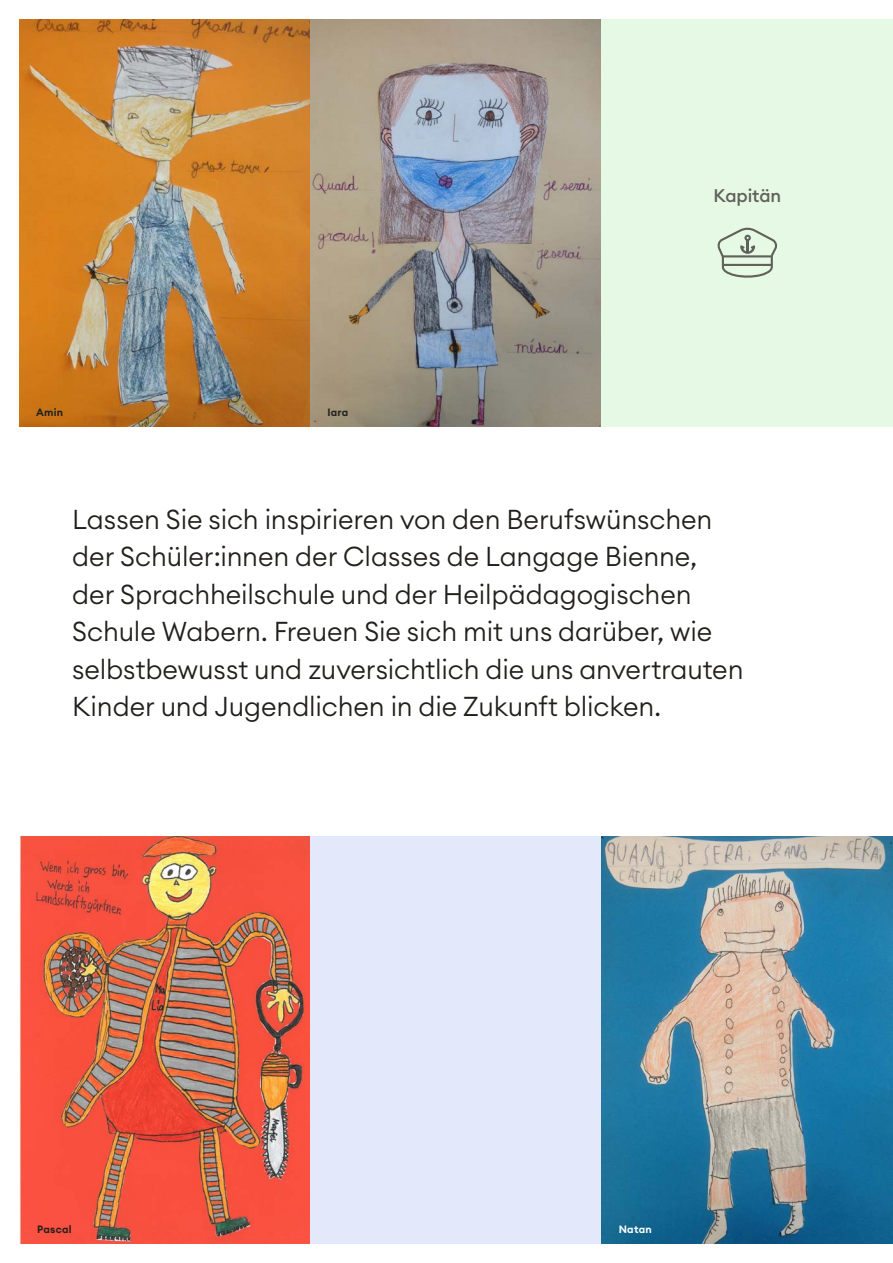
<style>
.page{position:relative;width:893px;height:1263px;background:#fff}
.page>*{position:absolute;margin:0;border:0;box-sizing:border-box;transform-origin:0 0}
.t1{font:300 27px/37.5px "Euclid Circular A";letter-spacing:-.005em;color:#21201c}
.t2{font:500 18px "Euclid Circular A";letter-spacing:-.005em;color:#62605b}
.t3{font:600 10.5px "Euclid Circular A";letter-spacing:.025em;color:#21201c}
.t4{font:600 10.5px "Euclid Circular A";letter-spacing:.02em;color:#fff}
</style>
<div class="page">
<img style="left:19px;top:19px;width:291px;height:408px">
<img style="left:310px;top:19px;width:292px;height:408px">
<div style="left:602px;top:19px;width:291px;height:408px;background:#e5f9e4"></div>
<img style="left:19px;top:836px;width:291px;height:408px">
<div style="left:310px;top:836px;width:292px;height:408px;background:#e3e8fa"></div>
<img style="left:602px;top:836px;width:291px;height:408px">
<svg style="left:717px;top:228px;width:60px;height:50px"></svg>
<p class="t3" style="left:36px;top:406px;width:29px">Amin</p>
<p class="t3" style="left:327px;top:406px;width:23px">Iara</p>
<p class="t2" style="left:713px;top:184px;width:69px">Kapitän</p>
<p class="t1" style="left:72px;top:500px;width:673px">Lassen Sie sich inspirieren von den Berufswünschen der Schüler:innen der Classes de -Langage Bienne, der Sprachheilschule und der -Heilpädagogischen Schule Wabern. Freuen Sie sich mit uns darüber, wie selbstbewusst und zuversichtlich die uns anvertrauten Kinder und Jugendlichen in die Zukunft blicken.</p>
<p class="t3" style="left:37px;top:1222px;width:36px">Pascal</p>
<p class="t4" style="left:619px;top:1222px;width:35px">Natan</p>
</div>
